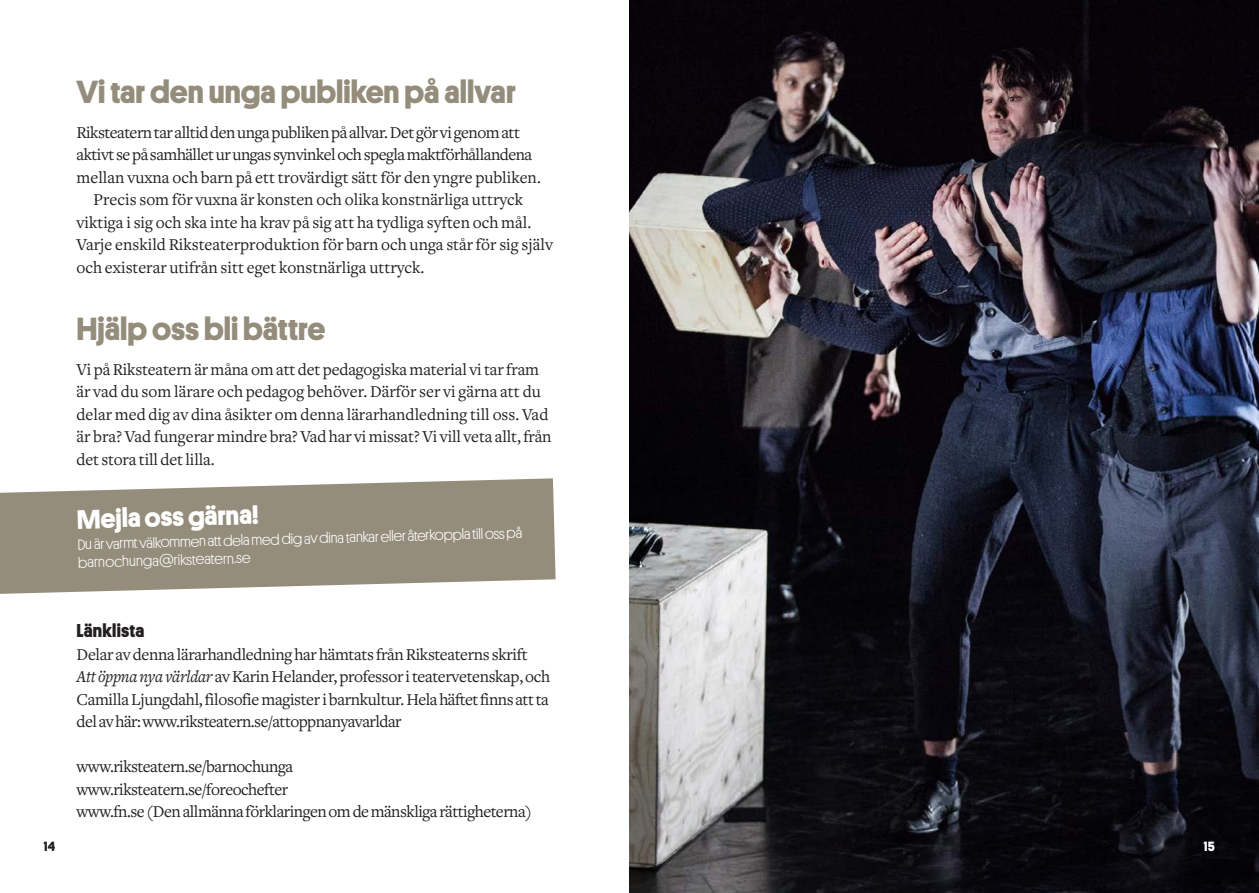
<style>
.page{position:relative;width:1259px;height:893px;background:#fff}
.page>*{position:absolute;margin:0;border:0;box-sizing:border-box;transform-origin:0 0}
.t1{font:700 32.25px "Stage Sans";color:#958d7c}
.t2{font:700 27px "Stage Sans";color:#fff}
.t3{font:700 18.75px "Stage Sans";letter-spacing:.005em;color:#231f20}
.t4{font:17.25px/22.5px "Curtain Serif";letter-spacing:-.01em;color:#231f20}
.t5{font:17.25px/22.5px "Curtain Serif";letter-spacing:-.03em;color:#231f20}
.t6{font:15px/16.8px "Stage Sans";color:#fff}
.t7{font:700 13.5px "Stage Sans";color:#231f20}
.t8{font:700 13.5px "Stage Sans";color:#fff}
.s1{font-style:italic}
</style>
<div class="page">
<svg style="left:0;top:478px;width:555px;height:116px;background:#a29b8d"></svg>
<img style="left:629px;top:0;width:630px;height:893px">
<p class="t1" style="left:77px;top:68px;width:441px">Vi tar den unga publiken på allvar</p>
<p class="t5" style="left:77px;top:121px;width:466px">Riksteatern tar alltid den unga publiken på allvar. Det gör vi genom att aktivt se på samhället ur ungas synvinkel och spegla maktförhållandena mellan vuxna och barn på ett trovärdigt sätt för den yngre publiken.</p>
<p class="t4" style="left:77px;top:189px;width:478px;text-indent:17px">Precis som för vuxna är konsten och olika konstnärliga uttryck viktiga i sig och ska inte ha krav på sig att ha tydliga syften och mål.<br>Varje enskild Riksteaterproduktion för barn och unga står för sig själv och existerar utifrån sitt eget konstnärliga uttryck.</p>
<p class="t1" style="left:77px;top:305px;width:250px">Hjälp oss bli bättre</p>
<p class="t4" style="left:77px;top:358px;width:476px">Vi på Riksteatern är måna om att det pedagogiska material vi tar fram är vad du som lärare och pedagog behöver. Därför ser vi gärna att du delar med dig av dina åsikter om denna lärarhandledning till oss. Vad är bra? Vad fungerar mindre bra? Vad har vi missat? Vi vill veta allt, från det stora till det lilla.</p>
<p class="t2" style="left:76px;top:500px;width:183px;rotate:-2deg">Mejla oss gärna!</p>
<p class="t6" style="left:77px;top:537px;width:446px;rotate:-2deg">Du är varmt välkommen att dela med dig av dina tankar eller återkoppla till oss på barnochunga@riksteatern.se</p>
<p class="t7" style="left:44px;top:836px;width:13px">14</p>
<p class="t3" style="left:77px;top:617px;width:69px">Länklista</p>
<p class="t4" style="left:77px;top:643px;width:475px">Delar av denna lärarhandledning har hämtats från Riksteaterns skrift <span class="s1">Att öppna nya världar</span> av Karin Helander, professor i teatervetenskap, och Camilla Ljungdahl, filosofie magister i barnkultur. Hela häftet finns att ta del av här: www.riksteatern.se/attoppnanyavarldar</p>
<p class="t5" style="left:77px;top:756px;width:218px">www.riksteatern.se/barnochunga</p>
<p class="t5" style="left:77px;top:778px;width:213px">www.riksteatern.se/foreochefter</p>
<p class="t5" style="left:77px;top:801px;width:457px">www.fn.se (Den allmänna förklaringen om de mänskliga rättigheterna)</p>
<p class="t8" style="left:1204px;top:836px;width:12px">15</p>
</div>
